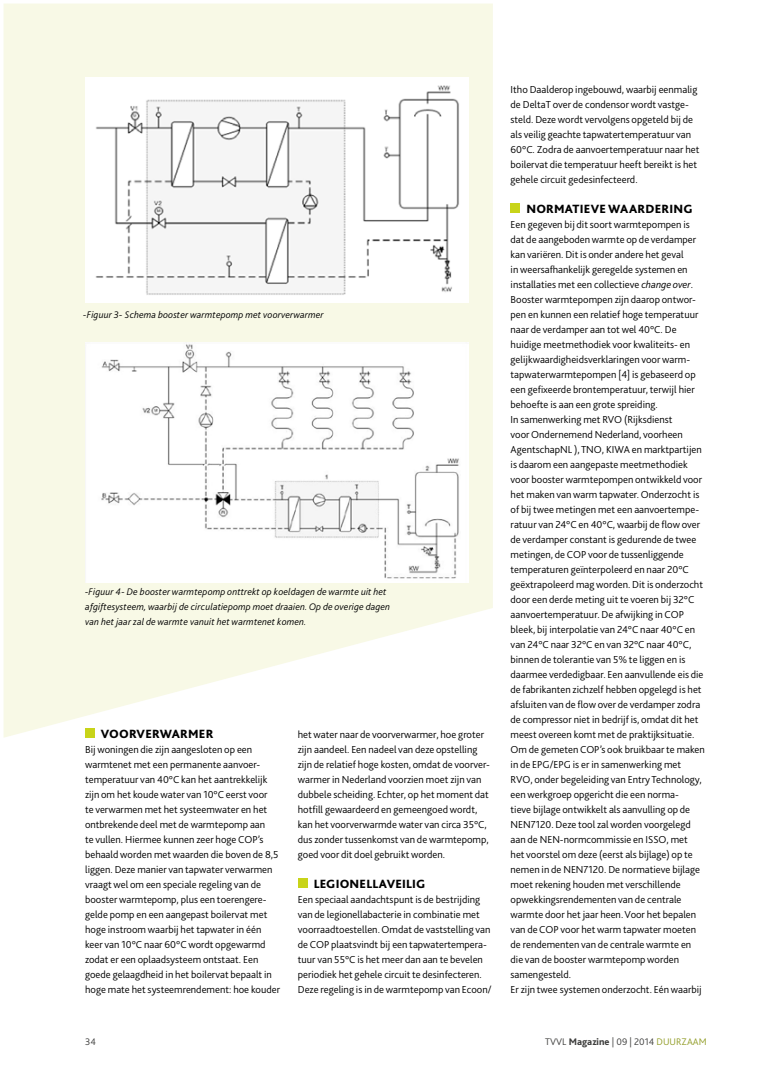
<style>
.page{position:relative;width:773px;height:1081px;background:#fff}
.page>*{position:absolute;margin:0;border:0;box-sizing:border-box;transform-origin:0 0}
.t1{font:800 12.5px "Bliss 2";letter-spacing:.015em;color:#000}
.t2{font:300 10.62px/15px "Bliss 2";color:#000}
.t3{font:italic 300 10px/15px "Bliss 2";letter-spacing:.01em;color:#000}
.t4{font:300 10px "Bliss 2";color:#3c3c3b}
.s1{font-style:italic}
.s2{font-weight:800}
.s3{color:#919c26}
</style>
<div class="page">
<div style="left:298px;top:878px;width:9px;height:10px;background:#c8d419"></div>
<div style="left:510px;top:203px;width:10px;height:10px;background:#c8d419"></div>
<svg style="left:4px;top:4px;width:489px;height:734px;fill:#f8f9e6"></svg>
<img style="left:85px;top:78px;width:383px;height:225px">
<img style="left:85px;top:343px;width:383px;height:240px">
<p class="t3" style="left:83px;top:308px;width:242px">-Figuur 3- Schema booster warmtepomp met voorverwarmer</p>
<p class="t3" style="left:85px;top:585px;width:306px">-Figuur 4- De booster warmtepomp onttrekt op koeldagen de warmte uit het afgiftesysteem, waarbij de circulatiepomp moet draaien. Op de overige dagen van het jaar zal de warmte vanuit het warmtenet komen.</p>
<p class="t1" style="left:101px;top:726px;width:114px">VOORVERWARMER</p>
<p class="t2" style="left:85px;top:742px;width:196px">Bij woningen die zijn aangesloten op een warmtenet met een permanente aanvoer&shy;temperatuur van 40°C kan het aantrekkelijk zijn om het koude water van 10°C eerst voor<br>te verwarmen met het systeemwater en het ontbrekende deel met de warmtepomp aan<br>te vullen. Hiermee kunnen zeer hoge COP’s behaald worden met waarden die boven de 8,5 liggen. Deze manier van tapwater verwarmen vraagt wel om een speciale regeling van de booster warmtepomp, plus een toerengere&shy;gelde pomp en een aangepast boilervat met hoge instroom waarbij het tapwater in één keer van 10°C naar 60°C wordt opgewarmd zodat er een oplaadsysteem ontstaat. Een goede gelaagdheid in het boilervat bepaalt in hoge mate het systeemrendement: hoe kouder</p>
<p class="t2" style="left:298px;top:727px;width:194px">het water naar de voorverwarmer, hoe groter zijn aandeel. Een nadeel van deze opstelling zijn de relatief hoge kosten, omdat de voorver&shy;warmer in Nederland voorzien moet zijn van dubbele scheiding. Echter, op het moment dat hotfill gewaardeerd en gemeengoed wordt, kan het voorverwarmde water van circa 35°C, dus zonder tussenkomst van de warmtepomp, goed voor dit doel gebruikt worden.</p>
<p class="t1" style="left:313px;top:876px;width:113px">LEGIONELLAVEILIG</p>
<p class="t2" style="left:298px;top:892px;width:195px">Een speciaal aandachtspunt is de bestrijding van de legionellabacterie in combinatie met voorraadtoestellen. Omdat de vaststelling van de COP plaatsvindt bij een tapwatertempera&shy;tuur van 55°C is het meer dan aan te bevelen periodiek het gehele circuit te desinfecteren.<br>Deze regeling is in de warmtepomp van Ecoon/</p>
<p class="t2" style="left:510px;top:82px;width:190px">Itho Daalderop ingebouwd, waarbij eenmalig de DeltaT over de condensor wordt vastge&shy;steld. Deze wordt vervolgens opgeteld bij de als veilig geachte tapwatertemperatuur van 60°C. Zodra de aanvoertemperatuur naar het boilervat die temperatuur heeft bereikt is het gehele circuit gedesinfecteerd.</p>
<p class="t1" style="left:526px;top:201px;width:168px">NORMATIEVE WAARDERING</p>
<p class="t2" style="left:510px;top:217px;width:196px">Een gegeven bij dit soort warmtepompen is dat de aangeboden warmte op de verdamper kan variëren. Dit is onder andere het geval<br>in weersafhankelijk geregelde systemen en installaties met een collectieve <span class="s1">change over</span>.<br>Booster warmtepompen zijn daarop ontwor&shy;pen en kunnen een relatief hoge temperatuur naar de verdamper aan tot wel 40°C. De huidige meetmethodiek voor kwaliteits- en gelijkwaardigheidsverklaringen voor warm&shy;tapwaterwarmtepompen [4] is gebaseerd op een gefixeerde brontemperatuur, terwijl hier behoefte is aan een grote spreiding.<br>In samenwerking met RVO (Rijksdienst<br>voor Ondernemend Nederland, voorheen AgentschapNL ), TNO, KIWA en marktpartijen is daarom een aangepaste meetmethodiek voor booster warmtepompen ontwikkeld voor het maken van warm tapwater. Onderzocht is of bij twee metingen met een aanvoertempe&shy;ratuur van 24°C en 40°C, waarbij de flow over de verdamper constant is gedurende de twee metingen, de COP voor de tussenliggende temperaturen geïnterpoleerd en naar 20°C geëxtrapoleerd mag worden. Dit is onderzocht door een derde meting uit te voeren bij 32°C aanvoertemperatuur. De afwijking in COP bleek, bij interpolatie van 24°C naar 40°C en van 24°C naar 32°C en van 32°C naar 40°C, binnen de tolerantie van 5% te liggen en is daarmee verdedigbaar. Een aanvullende eis die de fabrikanten zichzelf hebben opgelegd is het afsluiten van de flow over de verdamper zodra de compressor niet in bedrijf is, omdat dit het meest overeen komt met de praktijksituatie.<br>Om de gemeten COP’s ook bruikbaar te maken in de EPG/EPG is er in samenwerking met RVO, onder begeleiding van Entry Technology, een werkgroep opgericht die een norma-<br>tieve bijlage ontwikkelt als aanvulling op de NEN7120. Deze tool zal worden voorgelegd aan de NEN-normcommissie en ISSO, met<br>het voorstel om deze (eerst als bijlage) op te nemen in de NEN7120. De normatieve bijlage moet rekening houden met verschillende opwekkingsrendementen van de centrale warmte door het jaar heen. Voor het bepalen van de COP voor het warm tapwater moeten de rendementen van de centrale warmte en die van de booster warmtepomp worden samengesteld.<br>Er zijn twee systemen onderzocht. Eén waarbij</p>
<p class="t4" style="left:85px;top:1037px;width:12px">34</p>
<p class="t4" style="left:545px;top:1037px;width:163px">TVVL <span class="s2">Magazine</span> | 09 | 2014 <span class="s3">DUURZAAM</span></p>
</div>
